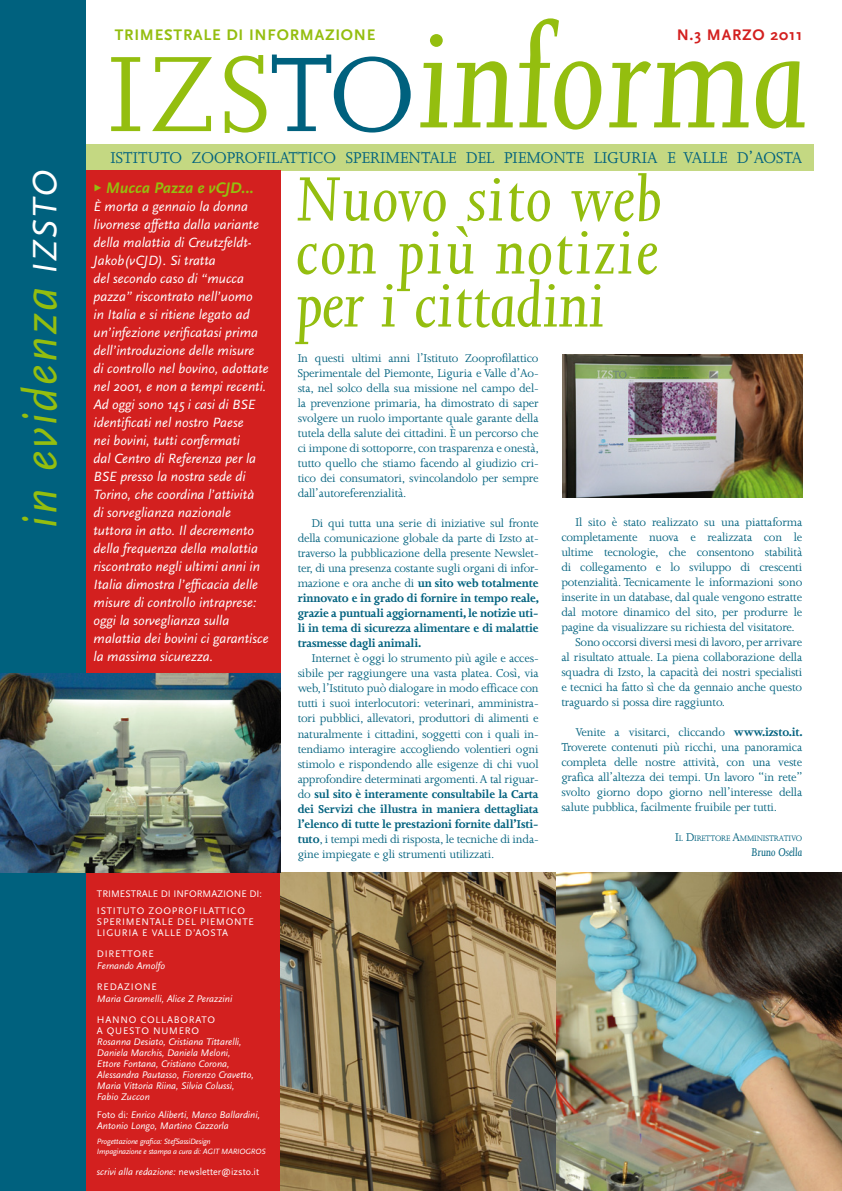
<style>
.page{position:relative;width:842px;height:1191px;background:#fff}
.page>*{position:absolute;margin:0;border:0;box-sizing:border-box;transform-origin:0 0}
.t1{font:italic 72px/53px "Joanna";letter-spacing:.01em;color:#94be0f;text-align:justify;scale:1.05 1}
.t2{font:italic 49px "Scala Sans";letter-spacing:.05em;color:#94be0f}
.t3{font:18px "Joanna";letter-spacing:.005em;color:#00617e}
.t4{font:700 16px "Scala Sans";letter-spacing:.11em;color:#94be0f}
.t5{font:italic 700 16px "Scala Sans";color:#94be0f}
.t6{font:700 16px "Scala Sans";color:#d3201f}
.t7{font:italic 14px/18px "Scala Sans";color:#fff}
.t8{font:13px/15px "Joanna";letter-spacing:-.015em;color:#00617e;text-align:justify}
.t9{font:italic 13px "Joanna";letter-spacing:-.01em;color:#00617e}
.t10{font:italic 10px/11px "Scala Sans";color:#fff}
.t11{font:10px/11px "Scala Sans";letter-spacing:.075em;color:#fff}
.t12{font:10px/17px "Scala Sans";letter-spacing:.005em;color:#fff}
.t13{font:9.1px "Joanna";letter-spacing:-.015em;color:#00617e}
.t14{font:italic 8px/10px "Scala Sans";letter-spacing:-.02em;color:#fff}
.s1{font-size:35.4px;color:#fff}
.s2{font-weight:400;font-style:normal;font-size:14px}
.s3{font-style:normal}
.s4{font-weight:700}
.s5{font-size:13px}
</style>
<div class="page">
<div style="left:80px;top:144px;width:734px;height:26px;background:#c4d882"></div>
<div style="left:85px;top:170px;width:196px;height:1021px;background:#d3201f"></div>
<div style="left:0;top:0;width:85px;height:1191px;background:#00617e"></div>
<img style="left:281px;top:872px;width:275px;height:319px">
<svg style="left:111px;top:55px;width:155px;height:78px"></svg>
<svg style="left:272px;top:55px;width:139px;height:77px"></svg>
<svg style="left:420px;top:18px;width:385px;height:112px"></svg>
<img style="left:0;top:673px;width:281px;height:199px">
<img style="left:556px;top:872px;width:286px;height:319px">
<img style="left:562px;top:354px;width:240px;height:143px">
<p class="t4" style="left:115px;top:26px;width:262px">TRIMESTRALE DI INFORMAZIONE</p>
<p class="t6" style="left:677px;top:26px;width:43px">N.3 MARZO</p>
<p class="t6" style="left:770px;top:26px;width:33px">2011</p>
<h3 class="t3" style="left:111px;top:148px;width:693px">ISTITUTO ZOOPROFILATTICO SPERIMENTALE DEL PIEMONTE LIGURIA E VALLE D’AOSTA</h3>
<h2 class="t2" style="left:14px;top:527px;width:359px;rotate:-90deg">in evidenza <span class="s1">IZSTO</span></h2>
<p class="t5" style="left:94px;top:179px;width:162px"><span class="s2">Ω</span> Mucca Pazza e vCJD...</p>
<p class="t7" style="left:94px;top:197px;width:177px">È morta a gennaio la donna livornese affetta dalla variante della malattia di Creutzfeldt-<br>Jakob(vCJD). Si tratta<br>del secondo caso di “mucca pazza” riscontrato nell’uomo<br>in Italia e si ritiene legato ad un’infezione verificatasi prima dell’introduzione delle misure<br>di controllo nel bovino, adottate nel 2001, e non a tempi recenti.<br>Ad oggi sono 145 i casi di BSE identificati nel nostro Paese<br>nei bovini, tutti confermati<br>dal Centro di Referenza per la<br>BSE presso la nostra sede di<br>Torino, che coordina l’attività<br>di sorveglianza nazionale tuttora in atto. Il decremento della frequenza della malattia riscontrato negli ultimi anni in<br>Italia dimostra l’efficacia delle misure di controllo intraprese: oggi la sorveglianza sulla malattia dei bovini ci garantisce la massima sicurezza.</p>
<p class="t12" style="left:97px;top:885px;width:167px">TRIMESTRALE DI INFORMAZIONE DI:<br>ISTITUTO ZOOPROFILATTICO</p>
<p class="t11" style="left:97px;top:916px;width:159px">SPERIMENTALE DEL PIEMONTE<br>LIGURIA E VALLE D’AOSTA</p>
<p class="t11" style="left:97px;top:948px;width:58px">DIRETTORE</p>
<p class="t10" style="left:97px;top:960px;width:70px">Fernando Arnolfo</p>
<p class="t11" style="left:97px;top:981px;width:61px">REDAZION E</p>
<p class="t10" style="left:97px;top:993px;width:137px">Maria Caramelli, Alice Z Perazzini</p>
<p class="t11" style="left:97px;top:1014px;width:66px">HANNO COLLA</p>
<p class="t11" style="left:174px;top:1014px;width:22px">BORAT</p>
<p class="t11" style="left:207px;top:1014px;width:9px">O</p>
<p class="t11" style="left:97px;top:1025px;width:26px">A QUEST</p>
<p class="t11" style="left:141px;top:1025px;width:28px">O NUMER</p>
<p class="t11" style="left:191px;top:1025px;width:9px">O</p>
<p class="t10" style="left:97px;top:1036px;width:159px">Rosanna Desiato, Cristiana Tittarelli, Daniela Marchis, Daniela Meloni, Ettore Fontana, Cristiano Corona, Alessandra Pautasso, Fiorenzo Cravetto, Maria Vittoria Riina, Silvia Colussi, Fabio Zuccon</p>
<p class="t10" style="left:97px;top:1109px;width:165px"><span class="s3">FOTO DI</span>: Enrico Aliberti, Marco Ballardini,<br>Antonio Longo, Martino Cazzorla</p>
<p class="t14" style="left:97px;top:1137px;width:170px">Progettazione grafica: StefSassiDesign<br>Impaginazione e stampa a cura di: AGIT MARIOGROS</p>
<p class="t10" style="left:97px;top:1166px;width:164px">scrivi alla redazione: <span class="s3">NEWSLETTER@IZSTO.IT</span></p>
<h1 class="t1" style="left:296px;top:173px;width:351px">Nuovo sito web con più notizie per i cittadini</h1>
<p class="t8" style="left:298px;top:351px;width:243px">In questi ultimi anni l’Istituto Zooprofilattico Sperimentale del Piemonte, Liguria e Valle d’Ao&shy;sta, nel solco della sua missione nel campo del&shy;la prevenzione primaria, ha dimostrato di saper svolgere un ruolo importante quale garante della tutela della salute dei cittadini. È un percorso che ci impone di sottoporre, con trasparenza e onestà, tutto quello che stiamo facendo al giudizio cri&shy;tico dei consumatori, svincolandolo per sempre dall’autoreferenzialità.</p>
<p class="t8" style="left:298px;top:516px;width:243px;text-indent:14px">Di qui tutta una serie di iniziative sul fronte della comunicazione globale da parte di Izsto at&shy;traverso la pubblicazione della presente Newslet&shy;ter, di una presenza costante sugli organi di infor&shy;mazione e ora anche di <span class="s4">un sito web totalmente rinnovato e in grado di fornire in tempo reale, grazie a puntuali aggiornamenti, le notizie uti&shy;li in tema di sicurezza alimentare e di malattie trasmesse dagli animali.</span></p>
<p class="t8" style="left:298px;top:651px;width:242px;text-indent:14px">Internet è oggi lo strumento più agile e acces&shy;sibile per raggiungere una vasta platea. Così, via web, l’Istituto può dialogare in modo efficace con tutti i suoi interlocutori: veterinari, amministra&shy;tori pubblici, allevatori, produttori di alimenti e naturalmente i cittadini, soggetti con i quali in&shy;tendiamo interagire accogliendo volentieri ogni stimolo e rispondendo alle esigenze di chi vuol approfondire determinati argomenti. A tal riguar&shy;do <span class="s4">sul sito è interamente consultabile la Carta dei Servizi che illustra in maniera dettagliata l’elenco di tutte le prestazioni fornite dall’Isti&shy;tuto</span>, i tempi medi di risposta, le tecniche di inda&shy;gine impiegate e gli strumenti utilizzati.</p>
<p class="t8" style="left:575px;top:514px;width:228px">Il sito è stato realizzato su una piattaforma</p>
<p class="t8" style="left:561px;top:529px;width:242px">completamente nuova e realizzata con le</p>
<p class="t8" style="left:561px;top:544px;width:242px">ultime tecnologie, che consentono stabilità</p>
<p class="t8" style="left:561px;top:559px;width:242px">di collegamento e lo sviluppo di crescenti</p>
<p class="t8" style="left:561px;top:574px;width:242px">potenzialità. Tecnicamente le informazioni sono</p>
<p class="t8" style="left:561px;top:589px;width:242px">inserite in un database, dal quale vengono estratte</p>
<p class="t8" style="left:561px;top:604px;width:242px">dal motore dinamico del sito, per produrre le</p>
<p class="t8" style="left:561px;top:619px;width:235px">pagine da visualizzare su richiesta del visitatore.</p>
<p class="t8" style="left:575px;top:634px;width:228px">Sono occorsi diversi mesi di lavoro, per arrivare</p>
<p class="t8" style="left:561px;top:649px;width:242px">al risultato attuale. La piena collaborazione della</p>
<p class="t8" style="left:561px;top:664px;width:242px">squadra di Izsto, la capacità dei nostri specialisti</p>
<p class="t8" style="left:561px;top:679px;width:242px">e tecnici ha fatto sì che da gennaio anche questo</p>
<p class="t8" style="left:561px;top:694px;width:165px">traguardo si possa dire raggiunto.</p>
<p class="t8" style="left:561px;top:724px;width:243px;text-indent:14px">Venite a visitarci, cliccando <span class="s4">www.izsto.it.<br></span>Troverete contenuti più ricchi, una panoramica completa delle nostre attività, con una veste grafica all’altezza dei tempi. Un lavoro “in rete” svolto giorno dopo giorno nell’interesse della salute pubblica, facilmente fruibile per tutti.</p>
<p class="t13" style="left:675px;top:833px;width:129px"><span class="s5">I</span>L <span class="s5">D</span>IRETTORE <span class="s5">A</span>MMINISTRATIVO</p>
<p class="t9" style="left:752px;top:845px;width:52px">Bruno Osella</p>
</div>
